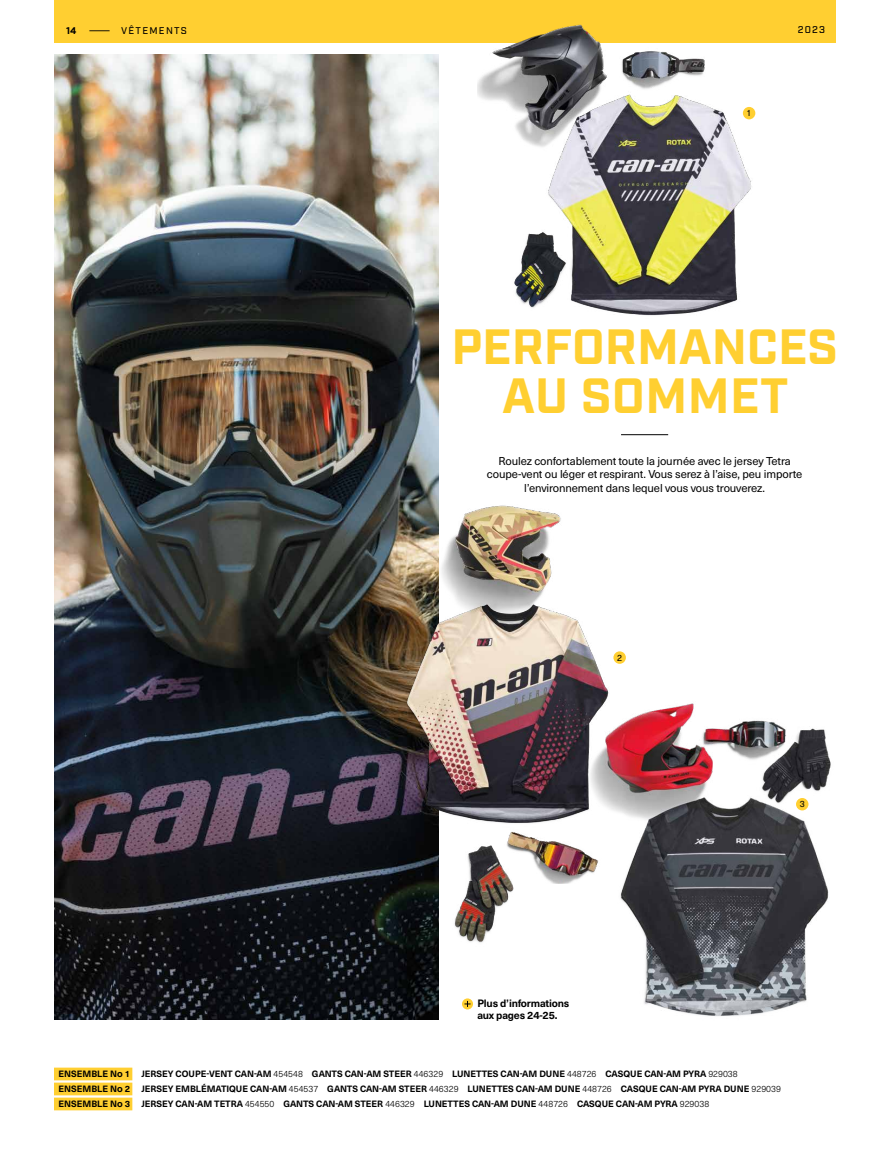
<style>
.page{position:relative;width:891px;height:1161px;background:#fff}
.page>*{position:absolute;margin:0;border:0;box-sizing:border-box;transform-origin:0 0}
.t1{font:700 49.5px/49.5px "Industry";color:#ffcf31;text-align:center}
.t2{font:11.25px/13.5px "Neue Haas Unica W1 G";letter-spacing:-.01em;color:#000;text-align:center}
.t3{font:700 10.5px/12px "Neue Haas Unica W1 G";letter-spacing:-.02em;color:#000}
.t4{font:500 9.75px "Industry";letter-spacing:.13em;color:#000;scale:3 1}
.t5{font:500 9.75px "Industry";letter-spacing:.13em;color:#000}
.t6{font:700 9px/15px "Neue Haas Unica W1 G";color:#000}
.t7{font:9px "Neue Haas Unica W1 G";color:#000}
.s1{font-weight:700}
.s2{font-weight:300}
</style>
<div class="page">
<img style="left:54px;top:55px;width:385px;height:965px">
<img style="left:620px;top:703px;width:211px;height:313px">
<img style="left:369px;top:493px;width:252px;height:391px">
<img style="left:446px;top:840px;width:68px;height:103px">
<img style="left:478px;top:43px;width:278px;height:273px">
<div style="left:55px;top:0;width:781px;height:43px;background:#ffcf31"></div>
<svg style="left:462px;top:998px;width:11px;height:11px"></svg>
<svg style="left:465px;top:1001px;width:6px;height:6px"></svg>
<hr style="left:621px;top:434px;width:47px;height:1px;background:#000">
<div style="left:54px;top:1068px;width:78px;height:12px;background:#ffcf31"></div>
<div style="left:54px;top:1083px;width:78px;height:12px;background:#ffcf31"></div>
<div style="left:54px;top:1098px;width:78px;height:12px;background:#ffcf31"></div>
<div style="left:796px;top:798px;width:12px;height:12px;background:#ffcf31;border-radius:50%"></div>
<div style="left:613px;top:651px;width:13px;height:13px;background:#ffcf31;border-radius:50%"></div>
<div style="left:743px;top:107px;width:12px;height:12px;background:#ffcf31;border-radius:50%"></div>
<p class="t4" style="left:66px;top:25px;width:42px"><span class="s1">14</span> — VÊTEMENTS</p>
<p class="t5" style="left:798px;top:24px;width:29px">2023</p>
<p class="t7" style="left:747px;top:106px;width:7px">1</p>
<h1 class="t1" style="left:451px;top:324px;width:388px">PERFORMANCES<br>AU SOMMET</h1>
<p class="t2" style="left:487px;top:453px;width:317px">Roulez confortablement toute la journée avec le jersey Tetra coupe-vent ou léger et respirant. Vous serez à l’aise, peu importe l’environnement dans lequel vous vous trouverez.</p>
<p class="t7" style="left:617px;top:651px;width:7px">2</p>
<p class="t7" style="left:800px;top:797px;width:7px">3</p>
<p class="t3" style="left:477px;top:997px;width:93px">Plus d’informations aux pages 24-25.</p>
<p class="t6" style="left:58px;top:1066px;width:724px">ENSEMBLE No 1 JERSEY COUPE-VENT CAN‑AM <span class="s2">454548</span> GANTS CAN‑AM STEER <span class="s2">446329</span> LUNETTES CAN‑AM DUNE <span class="s2">448726</span> CASQUE CAN‑AM PYRA <span class="s2">929038<br></span>ENSEMBLE No 2 JERSEY EMBLÉMATIQUE CAN‑AM <span class="s2">454537</span> GANTS CAN‑AM STEER <span class="s2">446329</span> LUNETTES CAN‑AM DUNE <span class="s2">448726</span> CASQUE CAN‑AM PYRA DUNE <span class="s2">929039<br></span>ENSEMBLE No 3 JERSEY CAN‑AM TETRA <span class="s2">454550</span> GANTS CAN‑AM STEER <span class="s2">446329</span> LUNETTES CAN‑AM DUNE <span class="s2">448726</span> CASQUE CAN‑AM PYRA <span class="s2">929038</span></p>
</div>
